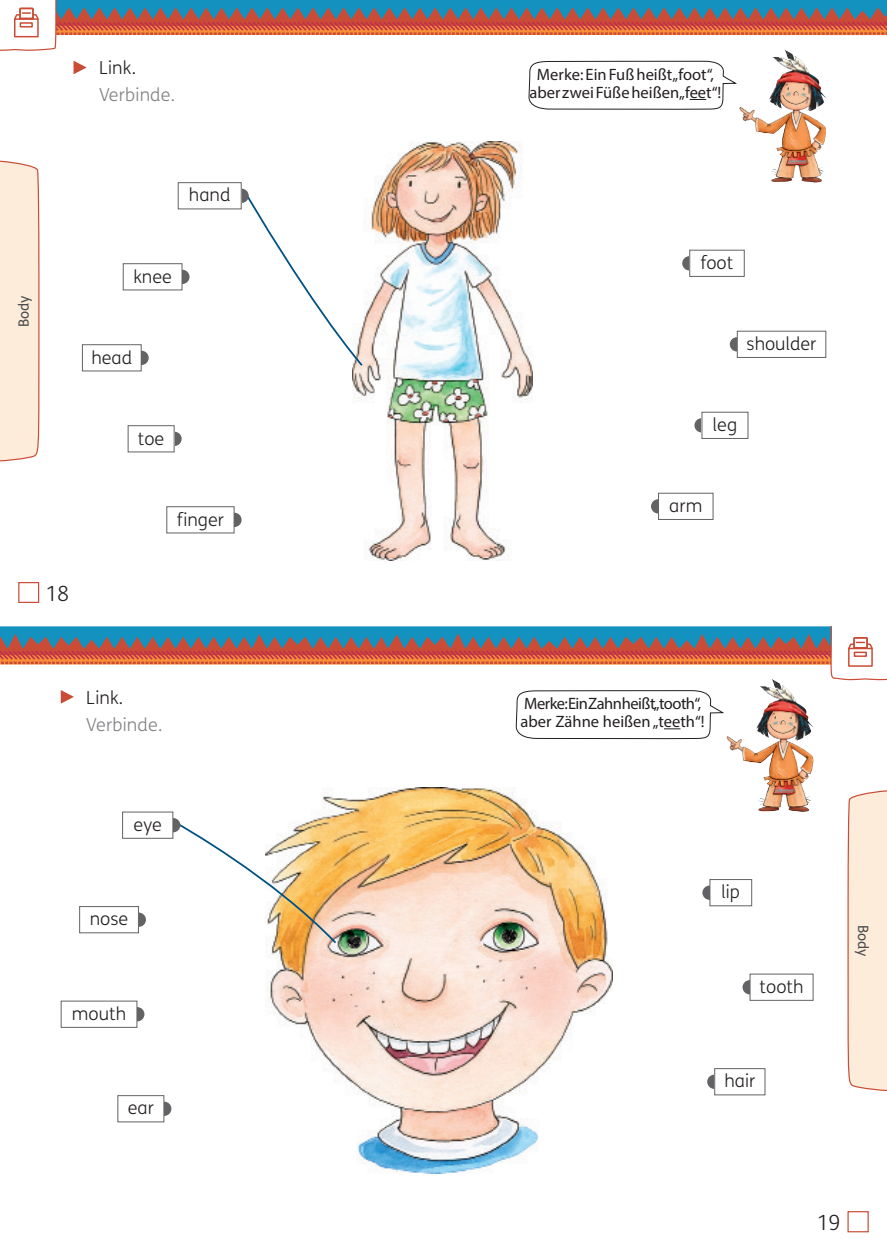
<style>
.page{position:relative;width:887px;height:1257px;background:#fff}
.page>*{position:absolute;margin:0;border:0;box-sizing:border-box;transform-origin:0 0}
.t1{font:300 21px "FS Klett GSV";color:#231f20}
.t2{font:300 18px "FS Klett GSV";color:#231f20}
.t3{font:300 18px "FS Klett GSV";letter-spacing:.01em;color:#808285}
.t4{font:16.5px/18px "Myriad Pro";color:#231f20;text-align:center}
.t5{font:16.5px/18px "Myriad Pro";letter-spacing:-.025em;color:#231f20}
.t6{font:14.25px "FS Klett GSV";color:#4b4c4d}
</style>
<div class="page">
<div style="left:18px;top:582px;width:21px;height:21px;border:1px solid #ca4c36"></div>
<svg style="left:0;top:160px;width:40px;height:302px;background:#fce6d5"></svg>
<svg style="left:74px;top:61px;width:13px;height:13px"></svg>
<svg style="left:528px;top:60px;width:209px;height:50px"></svg>
<svg style="left:168px;top:432px;width:13px;height:13px"></svg>
<div style="left:167px;top:432px;width:15px;height:14px;border:2px solid #636366;border-radius:50%"></div>
<div style="left:128px;top:426px;width:46px;height:26px;background:#fff"></div>
<div style="left:128px;top:425px;width:46px;height:27px;border:1px solid #636366"></div>
<div style="left:228px;top:513px;width:13px;height:13px;background:#636366;border-radius:50%"></div>
<div style="left:227px;top:513px;width:15px;height:14px;border:2px solid #636366;border-radius:50%"></div>
<div style="left:167px;top:507px;width:67px;height:26px;background:#fff"></div>
<div style="left:166px;top:506px;width:68px;height:27px;border:1px solid #636366"></div>
<div style="left:176px;top:270px;width:13px;height:13px;background:#636366;border-radius:50%"></div>
<div style="left:175px;top:270px;width:15px;height:14px;border:2px solid #636366;border-radius:50%"></div>
<div style="left:123px;top:264px;width:59px;height:26px;background:#fff"></div>
<div style="left:123px;top:263px;width:59px;height:27px;border:1px solid #636366"></div>
<div style="left:730px;top:338px;width:13px;height:13px;background:#636366;border-radius:50%"></div>
<div style="left:730px;top:337px;width:14px;height:14px;border:2px solid #636366;border-radius:50%"></div>
<div style="left:737px;top:331px;width:89px;height:26px;background:#fff"></div>
<div style="left:737px;top:331px;width:89px;height:27px;border:1px solid #636366"></div>
<div style="left:683px;top:257px;width:13px;height:13px;background:#636366;border-radius:50%"></div>
<div style="left:682px;top:256px;width:14px;height:14px;border:2px solid #636366;border-radius:50%"></div>
<div style="left:690px;top:250px;width:54px;height:26px;background:#fff"></div>
<div style="left:689px;top:250px;width:56px;height:27px;border:1px solid #636366"></div>
<svg style="left:695px;top:419px;width:13px;height:13px"></svg>
<div style="left:694px;top:418px;width:15px;height:14px;border:2px solid #636366;border-radius:50%"></div>
<div style="left:702px;top:412px;width:46px;height:26px;background:#fff"></div>
<div style="left:702px;top:412px;width:46px;height:27px;border:1px solid #636366"></div>
<div style="left:652px;top:500px;width:12px;height:13px;background:#636366;border-radius:50%"></div>
<div style="left:651px;top:499px;width:14px;height:14px;border:2px solid #636366;border-radius:50%"></div>
<div style="left:658px;top:493px;width:55px;height:26px;background:#fff"></div>
<div style="left:658px;top:493px;width:55px;height:27px;border:1px solid #636366"></div>
<div style="left:135px;top:351px;width:13px;height:13px;background:#636366;border-radius:50%"></div>
<div style="left:134px;top:351px;width:15px;height:14px;border:2px solid #636366;border-radius:50%"></div>
<div style="left:82px;top:345px;width:59px;height:26px;background:#fff"></div>
<div style="left:82px;top:344px;width:60px;height:27px;border:1px solid #636366"></div>
<img style="left:352px;top:142px;width:181px;height:418px">
<svg style="left:246px;top:194px;width:118px;height:174px"></svg>
<div style="left:235px;top:189px;width:13px;height:13px;background:#636366;border-radius:50%"></div>
<div style="left:234px;top:189px;width:15px;height:14px;border:2px solid #636366;border-radius:50%"></div>
<div style="left:178px;top:183px;width:63px;height:26px;background:#fff"></div>
<div style="left:178px;top:182px;width:64px;height:27px;border:1px solid #636366"></div>
<img style="left:769px;top:51px;width:24px;height:72px">
<div style="left:847px;top:1211px;width:22px;height:21px;border:1px solid #ca4c36"></div>
<svg style="left:847px;top:790px;width:40px;height:302px;background:#fce6d5"></svg>
<svg style="left:61px;top:690px;width:13px;height:14px"></svg>
<svg style="left:515px;top:690px;width:209px;height:50px"></svg>
<div style="left:131px;top:1008px;width:13px;height:12px;background:#636366;border-radius:50%"></div>
<div style="left:130px;top:1007px;width:14px;height:14px;border:2px solid #636366;border-radius:50%"></div>
<div style="left:61px;top:1001px;width:76px;height:26px;background:#fff"></div>
<div style="left:61px;top:1001px;width:76px;height:27px;border:1px solid #636366"></div>
<div style="left:132px;top:913px;width:13px;height:13px;background:#636366;border-radius:50%"></div>
<div style="left:132px;top:912px;width:14px;height:15px;border:2px solid #636366;border-radius:50%"></div>
<div style="left:80px;top:906px;width:58px;height:27px;background:#fff"></div>
<div style="left:79px;top:906px;width:60px;height:27px;border:1px solid #636366"></div>
<div style="left:743px;top:981px;width:13px;height:12px;background:#636366;border-radius:50%"></div>
<div style="left:742px;top:980px;width:15px;height:14px;border:2px solid #636366;border-radius:50%"></div>
<div style="left:750px;top:974px;width:63px;height:26px;background:#fff"></div>
<div style="left:750px;top:974px;width:63px;height:27px;border:1px solid #636366"></div>
<div style="left:703px;top:886px;width:13px;height:13px;background:#636366;border-radius:50%"></div>
<div style="left:702px;top:885px;width:15px;height:15px;border:2px solid #636366;border-radius:50%"></div>
<div style="left:710px;top:879px;width:42px;height:27px;background:#fff"></div>
<div style="left:709px;top:879px;width:43px;height:27px;border:1px solid #636366"></div>
<div style="left:708px;top:1075px;width:13px;height:13px;background:#636366;border-radius:50%"></div>
<div style="left:707px;top:1075px;width:14px;height:14px;border:2px solid #636366;border-radius:50%"></div>
<div style="left:715px;top:1068px;width:50px;height:27px;background:#fff"></div>
<div style="left:714px;top:1068px;width:51px;height:27px;border:1px solid #636366"></div>
<div style="left:158px;top:1102px;width:13px;height:13px;background:#636366;border-radius:50%"></div>
<div style="left:157px;top:1102px;width:14px;height:14px;border:2px solid #636366;border-radius:50%"></div>
<div style="left:118px;top:1095px;width:46px;height:27px;background:#fff"></div>
<div style="left:117px;top:1095px;width:47px;height:27px;border:1px solid #636366"></div>
<img style="left:270px;top:787px;width:343px;height:386px">
<svg style="left:177px;top:823px;width:161px;height:122px"></svg>
<div style="left:167px;top:819px;width:13px;height:12px;background:#636366;border-radius:50%"></div>
<div style="left:166px;top:818px;width:14px;height:14px;border:2px solid #636366;border-radius:50%"></div>
<div style="left:123px;top:812px;width:50px;height:26px;background:#fff"></div>
<div style="left:122px;top:812px;width:51px;height:27px;border:1px solid #636366"></div>
<img style="left:756px;top:681px;width:24px;height:66px">
<svg style="left:0;top:626px;width:887px;height:55px"></svg>
<svg style="left:0;top:0;width:887px;height:51px"></svg>
<p class="t2" style="left:99px;top:56px;width:39px">Link.</p>
<p class="t3" style="left:99px;top:83px;width:78px">Verbinde.</p>
<p class="t6" style="left:14px;top:327px;width:33px;rotate:-90deg">Body</p>
<p class="t2" style="left:189px;top:183px;width:43px">hand</p>
<p class="t2" style="left:133px;top:264px;width:40px">knee</p>
<p class="t2" style="left:91px;top:345px;width:42px">head</p>
<p class="t1" style="left:46px;top:579px;width:25px">18</p>
<p class="t2" style="left:138px;top:426px;width:28px">toe</p>
<p class="t2" style="left:177px;top:507px;width:49px">finger</p>
<p class="t2" style="left:86px;top:685px;width:39px">Link.</p>
<p class="t3" style="left:86px;top:712px;width:78px">Verbinde.</p>
<p class="t2" style="left:134px;top:812px;width:30px">eye</p>
<p class="t2" style="left:90px;top:907px;width:40px">nose</p>
<p class="t2" style="left:72px;top:1001px;width:56px">mouth</p>
<p class="t2" style="left:128px;top:1096px;width:28px">ear</p>
<p class="t4" style="left:529px;top:65px;width:193px">Merke: Ein Fuß heißt „foot“, aber zwei Füße heißen „feet“!</p>
<p class="t2" style="left:701px;top:250px;width:34px">foot</p>
<p class="t2" style="left:746px;top:331px;width:71px">shoulder</p>
<p class="t2" style="left:713px;top:412px;width:26px">leg</p>
<p class="t2" style="left:669px;top:493px;width:35px">arm</p>
<p class="t5" style="left:521px;top:694px;width:186px">Merke: Ein Zahn heißt „tooth“, aber Zähne heißen „teeth“!</p>
<p class="t2" style="left:721px;top:880px;width:20px">lip</p>
<p class="t2" style="left:759px;top:974px;width:45px">tooth</p>
<p class="t2" style="left:724px;top:1069px;width:32px">hair</p>
<p class="t6" style="left:873px;top:925px;width:33px;rotate:90deg">Body</p>
<p class="t1" style="left:817px;top:1208px;width:25px">19</p>
</div>
